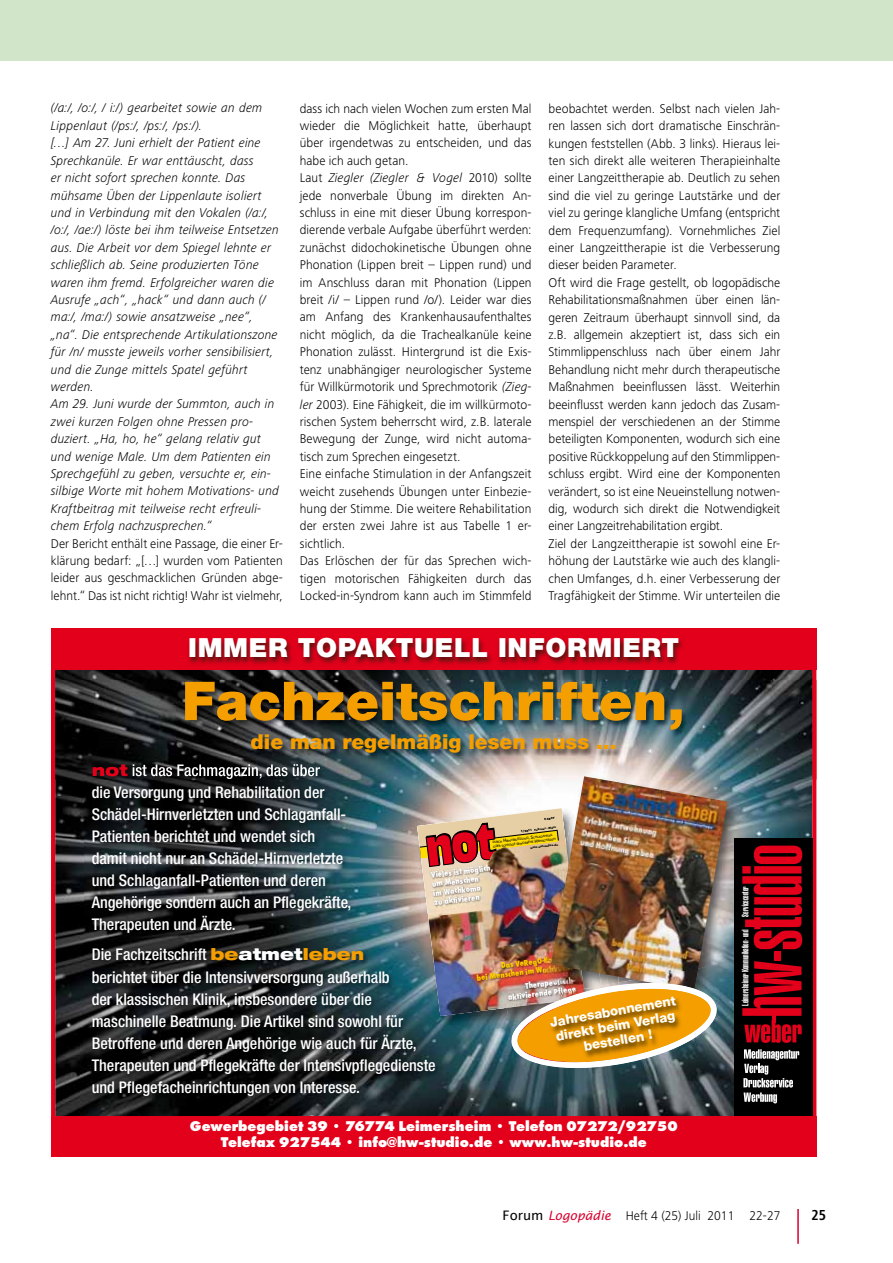
<style>
.page{position:relative;width:893px;height:1263px;background:#fff}
.page>*{position:absolute;margin:0;border:0;box-sizing:border-box;transform-origin:0 0}
.t1{font:900 53.55px "Helvetica Neue";color:#f49e00}
.t2{font:900 26.4px "Helvetica Neue";letter-spacing:.025em;color:#fff}
.t3{font:900 20.55px "Helvetica Neue";color:#f49e00}
.t4{font:500 condensed 16.2px/22px "Helvetica Neue";color:#fff}
.t5{font:700 condensed 15px "Frutiger Next LT";color:#000}
.t6{font:800 14.7px/16.2px "Futura T";color:#fff;text-align:center}
.t7{font:300 13.2px/17.4px "Frutiger Next LT";letter-spacing:.005em;color:#000}
.t8{font:italic 300 13.2px/17.4px "Frutiger Next LT";letter-spacing:.01em;color:#000}
.t9{font:800 13.2px/14.7px "Helvetica Neue";color:#fff;text-align:center}
.t10{font:900 extra-condensed 9px "Swiss 911 BT";color:#fff}
.t11{font:800 condensed 8.7px/9.1px "Futura T";color:#fff;text-align:right}
.t12{font:800 condensed 8.7px/9.1px "Futura T";color:#fecc00;text-align:right}
.t13{font:500 3.3px/4.3px "Futura T";color:#000}
.t14{font:800 2.85px "Futura T";color:#000}
.s1{font-style:italic}
.s2{font-weight:900;font-stretch:expanded;color:#f49e00}
.s3{font-weight:900;font-stretch:expanded}
.s4{font-size:4.8px}
.s5{font-size:4.35px}
.s6{font-family:"Lucida Sans Unicode";font-weight:400}
.s7{font-family:"Lucida Sans";font-weight:400;font-style:italic;font-size:12.75px;color:#da0031}
</style>
<div class="page">
<hr style="left:797px;top:1209px;width:2px;height:35px;background:#da0031">
<div style="left:0;top:0;width:893px;height:61px;background:#d1e5c8"></div>
<img style="left:56px;top:779px;width:755px;height:337px">
<img style="left:84px;top:779px;width:534px;height:329px">
<div style="left:51px;top:628px;width:765px;height:42px;background:#e2001a"></div>
<img style="left:188px;top:639px;width:495px;height:25px">
<img style="left:816px;top:680px;width:1px;height:99px">
<img style="left:51px;top:680px;width:765px;height:99px">
<img style="left:93px;top:764px;width:35px;height:12px">
<img style="left:133px;top:764px;width:187px;height:12px">
<svg style="left:812px;top:670px;width:5px;height:10px"></svg>
<svg style="left:51px;top:670px;width:4px;height:10px"></svg>
<img style="left:55px;top:670px;width:757px;height:10px">
<div style="left:51px;top:1116px;width:765px;height:40px;background:#e2001a"></div>
<img style="left:409px;top:801px;width:142px;height:234px">
<img style="left:727px;top:779px;width:21px;height:231px">
<img style="left:618px;top:775px;width:26px;height:1px">
<img style="left:578px;top:768px;width:40px;height:8px">
<img style="left:551px;top:776px;width:176px;height:197px">
<div style="left:734px;top:838px;width:78px;height:277px;background:#000"></div>
<div style="left:775px;top:951px;width:6px;height:9px;background:#e2001a"></div>
<svg style="left:742px;top:846px;width:60px;height:103px"></svg>
<svg style="left:742px;top:961px;width:60px;height:82px"></svg>
<svg style="left:743px;top:1049px;width:56px;height:54px"></svg>
<img style="left:618px;top:973px;width:115px;height:112px">
<img style="left:514px;top:1074px;width:104px;height:28px">
<img style="left:417px;top:808px;width:303px;height:266px">
<img style="left:507px;top:1008px;width:5px;height:18px">
<img style="left:506px;top:989px;width:6px;height:19px">
<img style="left:694px;top:965px;width:23px;height:18px">
<img style="left:618px;top:980px;width:17px;height:3px">
<img style="left:601px;top:982px;width:17px;height:1px">
<img style="left:635px;top:968px;width:63px;height:15px">
<img style="left:512px;top:983px;width:205px;height:86px">
<p class="t8" style="left:51px;top:99px;width:230px">(/a:/, /o:/, / i:/) gearbeitet sowie an dem Lippenlaut (/ps:/, /ps:/, /ps:/).<br>[…] Am 27. Juni erhielt der Patient eine Sprechkanüle. Er war enttäuscht, dass<br>er nicht sofort sprechen konnte. Das mühsame Üben der Lippenlaute isoliert und in Verbindung mit den Vokalen (/a:/, /o:/, /ae:/) löste bei ihm teilweise Entsetzen aus. Die Arbeit vor dem Spiegel lehnte er schließlich ab. Seine produzierten Töne waren ihm fremd. Erfolgreicher waren die Ausrufe „ach“, „hack“ und dann auch (/ ma:/, /ma:/) sowie ansatzweise „nee“, „na“. Die entsprechende Artikulationszone für /n/ musste jeweils vorher sensibilisiert, und die Zunge mittels Spatel geführt werden.<br>Am 29. Juni wurde der Summton, auch in zwei kurzen Folgen ohne Pressen pro&shy;duziert. „Ha, ho, he“ gelang relativ gut und wenige Male. Um dem Patienten ein Sprechgefühl zu geben, versuchte er, ein&shy;silbige Worte mit hohem Motivations- und Kraftbeitrag mit teilweise recht erfreuli&shy;chem Erfolg nachzusprechen.“</p>
<p class="t7" style="left:51px;top:535px;width:233px;text-align:justify">Der Bericht enthält eine Passage, die einer Er&shy;klärung bedarf: „[…] wurden vom Patienten leider aus geschmacklichen Gründen abge&shy;lehnt.“ Das ist nicht richtig! Wahr ist vielmehr,</p>
<p class="t7" style="left:300px;top:100px;width:233px">dass ich nach vielen Wochen zum ersten Mal wieder die Möglichkeit hatte, überhaupt über irgendetwas zu entscheiden, und das habe ich auch getan.<br>Laut <span class="s1">Ziegler (Ziegler &amp; Vogel</span> 2010) sollte jede nonverbale Übung im direkten An&shy;schluss in eine mit dieser Übung korrespon&shy;dierende verbale Aufgabe überführt werden: zunächst didochokinetische Übungen ohne Phonation (Lippen breit – Lippen rund) und im Anschluss daran mit Phonation (Lippen breit /i/ – Lippen rund /o/). Leider war dies am Anfang des Krankenhausaufenthaltes nicht möglich, da die Trachealkanüle keine Phonation zulässt. Hintergrund ist die Exis&shy;tenz unabhängiger neurologischer Systeme für Willkürmotorik und Sprechmotorik <span class="s1">(Zieg&shy;ler</span> 2003). Eine Fähigkeit, die im willkürmoto&shy;rischen System beherrscht wird, z.B. laterale Bewegung der Zunge, wird nicht automa&shy;tisch zum Sprechen eingesetzt.<br>Eine einfache Stimulation in der Anfangszeit weicht zusehends Übungen unter Einbezie&shy;hung der Stimme. Die weitere Rehabilitation der ersten zwei Jahre ist aus Tabelle 1 er&shy;sichtlich.<br>Das Erlöschen der für das Sprechen wich&shy;tigen motorischen Fähigkeiten durch das Locked-in-Syndrom kann auch im Stimmfeld</p>
<p class="t7" style="left:549px;top:100px;width:233px">beobachtet werden. Selbst nach vielen Jah&shy;ren lassen sich dort dramatische Einschrän&shy;kungen feststellen (Abb. 3 links). Hieraus lei&shy;ten sich direkt alle weiteren Therapieinhalte einer Langzeittherapie ab. Deutlich zu sehen sind die viel zu geringe Lautstärke und der viel zu geringe klangliche Umfang (entspricht dem Frequenzumfang). Vornehmliches Ziel einer Langzeittherapie ist die Verbesserung dieser beiden Parameter.<br>Oft wird die Frage gestellt, ob logopädische Rehabilitationsmaßnahmen über einen län&shy;geren Zeitraum überhaupt sinnvoll sind, da z.B. allgemein akzeptiert ist, dass sich ein Stimmlippenschluss nach über einem Jahr Behandlung nicht mehr durch therapeutische Maßnahmen beeinflussen lässt. Weiterhin beeinflusst werden kann jedoch das Zusam&shy;menspiel der verschiedenen an der Stimme beteiligten Komponenten, wodurch sich eine positive Rückkoppelung auf den Stimmlippen&shy;schluss ergibt. Wird eine der Komponenten verändert, so ist eine Neueinstellung notwen&shy;dig, wodurch sich direkt die Notwendigkeit einer Langzeitrehabilitation ergibt.<br>Ziel der Langzeittherapie ist sowohl eine Er&shy;höhung der Lautstärke wie auch des klangli&shy;chen Umfanges, d.h. einer Verbesserung der Tragfähigkeit der Stimme. Wir unterteilen die</p>
<h2 class="t2" style="left:188px;top:632px;width:492px">IMMER TOPAKTUELL INFORMIERT</h2>
<h1 class="t1" style="left:182px;top:669px;width:504px">Fachzeitschriften,</h1>
<h3 class="t3" style="left:251px;top:730px;width:367px">die man regelmäßig lesen muss ...</h3>
<p class="t4" style="left:92px;top:781px;width:261px">die Versorgung und Rehabilitation der Schädel-Hirnverletzten und Schlaganfall-Patienten berichtet und wendet sich damit nicht nur an Schädel-Hirnverletzte und Schlaganfall-Patienten und deren Angehörige sondern auch an Pflegekräfte, Therapeuten und Ärzte.</p>
<p class="t4" style="left:92px;top:943px;width:345px">Die Fachzeitschrift <span class="s2">be</span><span class="s3">atmet</span><span class="s2">leben<br></span>berichtet über die Intensivversorgung außerhalb<br>der klassischen Klinik, insbesondere über die maschinelle Beatmung. Die Artikel sind sowohl für Betroffene und deren Angehörige wie auch für Ärzte, Therapeuten und Pflegekräfte der Intensivpflegedienste und Pflegefacheinrichtungen von Interesse.</p>
<p class="t14" style="left:544px;top:817px;width:12px;rotate:-7deg">E 4837</p>
<p class="t14" style="left:520px;top:830px;width:37px;rotate:-7deg">1/2011 Februar - März</p>
<p class="t14" style="left:530px;top:846px;width:30px;rotate:-7deg">www.not-online.de</p>
<p class="t13" style="left:492px;top:840px;width:65px;rotate:-7deg">DURCH <span class="s4">H</span>IRNVERLETZUNG<span class="s5">,</span> <span class="s4">S</span>CHLAGANFALL<br>ODER SONSTIGE ERWORBENE <span class="s4">H</span>IRNSCHÄDEN</p>
<p class="t11" style="left:430px;top:870px;width:64px;text-align:left;rotate:-7deg">Vieles ist möglich, um Menschen<br>im Wachkoma<br>zu aktivieren</p>
<p class="t12" style="left:475px;top:964px;width:98px;rotate:-7deg">Das VeRegO-Konzept<br>bei Menschen im Wachkoma</p>
<p class="t11" style="left:506px;top:983px;width:72px;rotate:-7deg">Therapeutisch&shy;aktivierende Pflege</p>
<p class="t9" style="left:549px;top:1015px;width:129px;rotate:-10deg">Jahresabonnement direkt beim Verlag bestellen !</p>
<p class="t6" style="left:190px;top:1118px;width:489px">Gewerbegebiet 39 • 76774 Leimersheim • Telefon 07272/92750<br>Telefax 927544 • info@hw-studio.de • www.hw-studio.de</p>
<p class="t10" style="left:740px;top:916px;width:32px;rotate:-90deg">Servicecenter</p>
<p class="t10" style="left:740px;top:1006px;width:78px;rotate:-90deg">Leimersheimer Kommunikation- und</p>
<p class="t7" style="left:503px;top:1207px;width:279px"><span class="s6">Forum</span> <span class="s7">Logopädie</span> Heft 4 (25) Juli 2011 22-27</p>
<p class="t5" style="left:811px;top:1206px;width:16px">25</p>
</div>
